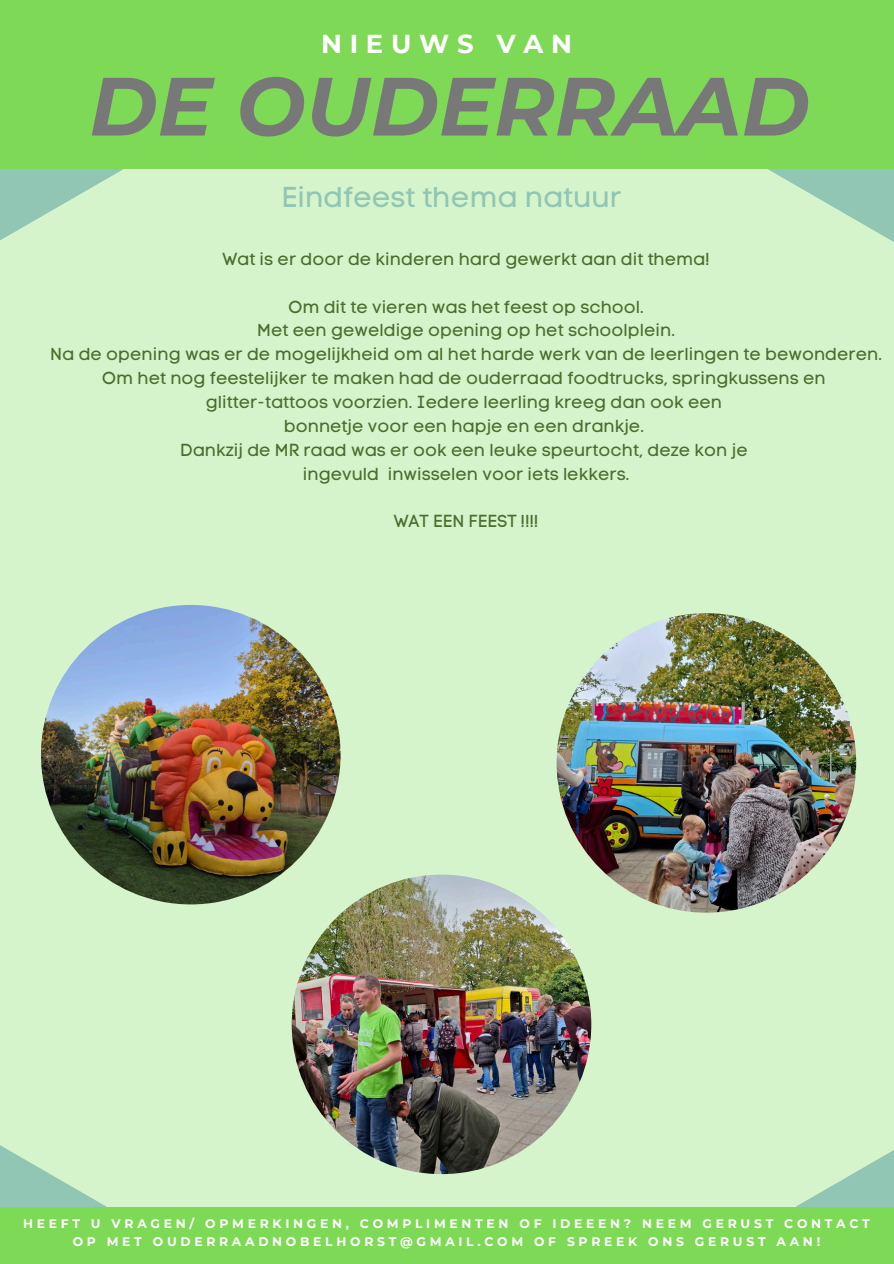
<style>
.page{position:relative;width:894px;height:1264px;background:#fff}
.page>*{position:absolute;margin:0;border:0;box-sizing:border-box;transform-origin:0 0}
.t1{font:italic 700 82.35px "Montserrat";color:#787878}
.t2{font:28.5px "Code Pro Normal LC";color:#90c6b3}
.t3{font:700 25.8px "Montserrat";letter-spacing:.3em;color:#fff}
.t4{font:17.25px/23.9px "Code Pro Normal LC";color:#4b6e2e;text-align:center}
.t5{font:700 12.3px/17.5px "Montserrat";letter-spacing:.3em;color:#fff;text-align:center}
</style>
<div class="page">
<div style="left:0;top:0;width:893px;height:1263px;background:#d6f4cc"></div>
<svg style="left:757px;top:168px;width:136px;height:74px"></svg>
<svg style="left:0;top:168px;width:123px;height:72px"></svg>
<div style="left:0;top:0;width:893px;height:168px;background:#7ed957"></div>
<svg style="left:796px;top:1150px;width:97px;height:57px"></svg>
<svg style="left:0;top:1145px;width:106px;height:62px"></svg>
<div style="left:0;top:1207px;width:893px;height:56px;background:#7ed957"></div>
<img style="left:41px;top:605px;width:299px;height:299px;border-radius:50%">
<img style="left:291px;top:874px;width:300px;height:300px;border-radius:50%">
<img style="left:556px;top:613px;width:299px;height:299px;border-radius:50%">
<h1 class="t3" style="left:321px;top:28px;width:252px">NIEUWS VAN</h1>
<p class="t1" style="left:89px;top:56px;width:721px">DE OUDERRAAD</p>
<h2 class="t2" style="left:281px;top:180px;width:342px">Eindfeest thema natuur</h2>
<h5 class="t4" style="left:222px;top:247px;width:489px">Wat is er door de kinderen hard gewerkt aan dit thema!</h5>
<h5 class="t4" style="left:50px;top:294px;width:833px">Om dit te vieren was het feest op school.<br>Met een geweldige opening op het schoolplein.<br>Na de opening was er de mogelijkheid om al het harde werk van de leerlingen te bewonderen.<br>Om het nog feestelijker te maken had de ouderraad foodtrucks, springkussens en glitter-tattoos voorzien. Iedere leerling kreeg dan ook een<br>bonnetje voor een hapje en een drankje.<br>Dankzij de MR raad was er ook een leuke speurtocht, deze kon je<br>ingevuld inwisselen voor iets lekkers.</h5>
<h4 class="t4" style="left:393px;top:509px;width:146px">WAT EEN FEEST !!!!</h4>
<p class="t5" style="left:23px;top:1215px;width:848px">HEEFT U VRAGEN/ OPMERKINGEN, COMPLIMENTEN OF IDEEEN? NEEM GERUST CONTACT<br>OP MET OUDERRAADNOBELHORST@GMAIL.COM OF SPREEK ONS GERUST AAN!</p>
</div>
